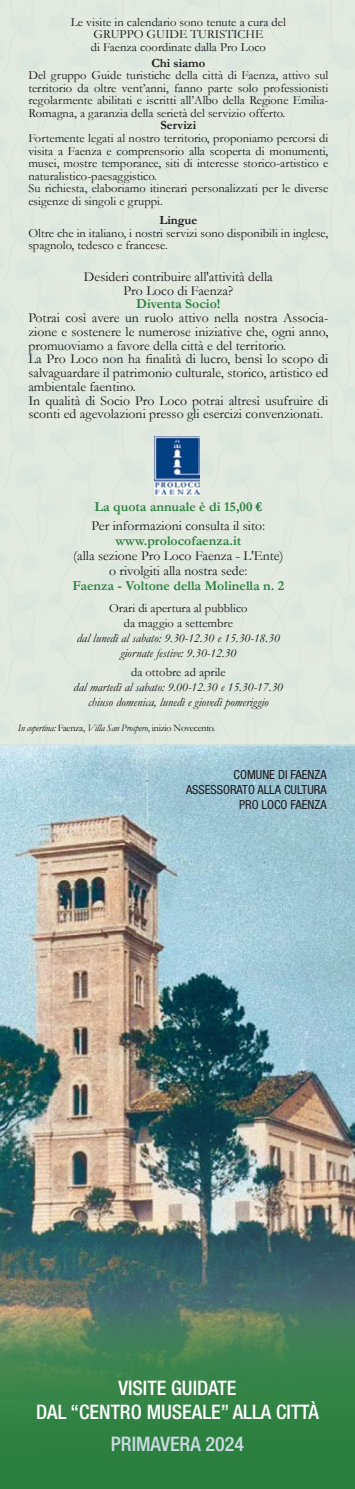
<style>
.page{position:relative;width:355px;height:1489px;background:#fff}
.page>*{position:absolute;margin:0;border:0;box-sizing:border-box;transform-origin:0 0}
.t1{font:500 condensed 20px/24px "Helvetica Neue LT Std";color:#fff;text-align:center}
.t2{font:500 condensed 20px "Helvetica Neue LT Std";color:#ccdbe3}
.t3{font:13.75px/13.8px "Garamond";color:#1a171b;text-align:center}
.t4{font:700 13.75px "Garamond";color:#2c803f}
.t5{font:12.5px/12.5px "Garamond";color:#1a171b;text-align:center}
.t6{font:italic 12.5px/15px "Garamond";color:#1a171b;text-align:center}
.t7{font:condensed 12.5px/15px "Helvetica Neue LT Std";color:#1a171b;text-align:right}
.t8{font:700 12.5px "Garamond";color:#1a171b}
.t9{font:italic 10px "Garamond";letter-spacing:-.03em;color:#1a171b}
.s1{font-style:normal}
</style>
<div class="page">
<img style="left:0;top:746px;width:354px;height:541px">
<svg style="left:0;top:1287px;width:354px;height:201px;background:#3e804f"></svg>
<div style="left:0;top:0;width:354px;height:746px;background:#e2eae0"></div>
<img style="left:155px;top:437px;width:44px;height:59px">
<p class="t5" style="left:71px;top:15px;width:216px">Le visite in calendario sono tenute a cura del<br>GRUPPO GUIDE TURISTICHE<br>di Faenza coordinate dalla Pro Loco</p>
<p class="t8" style="left:151px;top:54px;width:55px">Chi siamo</p>
<p class="t5" style="left:28px;top:69px;width:301px;text-align:justify">Del gruppo Guide turistiche della città di Faenza, attivo sul territorio da oltre vent’anni, fanno parte solo professionisti regolarmente abilitati e iscritti all’Albo della Regione Emilia-Romagna, a garanzia della serietà del servizio offerto.</p>
<p class="t8" style="left:160px;top:117px;width:37px">Servizi</p>
<p class="t5" style="left:28px;top:131px;width:301px;text-align:left">Fortemente legati al nostro territorio, proponiamo percorsi di visita a Faenza e comprensorio alla scoperta di monumenti, musei, mostre temporanee, siti di interesse storico-artistico e naturalistico-paesaggistico.<br>Su richiesta, elaboriamo itinerari personalizzati per le diverse esigenze di singoli e gruppi.</p>
<p class="t8" style="left:159px;top:212px;width:39px">Lingue</p>
<p class="t5" style="left:28px;top:226px;width:301px;text-align:left">Oltre che in italiano, i nostri servizi sono disponibili in inglese, spagnolo, tedesco e francese.</p>
<p class="t3" style="left:84px;top:269px;width:190px">Desideri contribuire all'attività della<br>Pro Loco di Faenza?</p>
<p class="t4" style="left:136px;top:295px;width:86px">Diventa Socio!</p>
<p class="t3" style="left:28px;top:310px;width:301px;text-align:left">Potrai così avere un ruolo attivo nella nostra Associa&shy;zione e sostenere le numerose iniziative che, ogni anno, promuoviamo a favore della città e del territorio.<br>La Pro Loco non ha finalità di lucro, bensì lo scopo di salvaguardare il patrimonio culturale, storico, artistico ed ambientale faentino.<br>In qualità di Socio Pro Loco potrai altresì usufruire di sconti ed agevolazioni presso gli esercizi convenzionati.</p>
<p class="t4" style="left:94px;top:497px;width:169px">La quota annuale è di 15,00 €</p>
<p class="t3" style="left:91px;top:518px;width:175px">Per informazioni consulta il sito:</p>
<p class="t4" style="left:115px;top:531px;width:127px">www.prolocofaenza.it</p>
<p class="t3" style="left:73px;top:547px;width:212px;line-height:15px">(alla sezione Pro Loco Faenza - L'Ente) o rivolgiti alla nostra sede:</p>
<p class="t4" style="left:72px;top:576px;width:213px">Faenza - Voltone della Molinella n. 2</p>
<p class="t5" style="left:109px;top:600px;width:140px;line-height:15px">Orari di apertura al pubblico da maggio a settembre</p>
<p class="t6" style="left:77px;top:630px;width:204px">dal lunedì al sabato: 9.30-12.30 e 15.30-18.30 giornate festive: 9.30-12.30</p>
<p class="t5" style="left:131px;top:665px;width:96px">da ottobre ad aprile</p>
<p class="t6" style="left:73px;top:678px;width:211px">dal martedì al sabato: 9.00-12.30 e 15.30-17.30 chiuso domenica, lunedì e giovedì pomeriggio</p>
<p class="t9" style="left:18px;top:721px;width:199px">In copertina: <span class="s1">Faenza,</span> Villa San Prospero<span class="s1">, inizio Novecento.</span></p>
<p class="t7" style="left:186px;top:767px;width:142px">COMUNE DI FAENZA<br>ASSESSORATO ALLA CULTURA<br>PRO LOCO FAENZA</p>
<h1 class="t1" style="left:36px;top:1375px;width:284px">VISITE GUIDATE<br>DAL “CENTRO MUSEALE” ALLA CITTÀ</h1>
<h1 class="t2" style="left:111px;top:1431px;width:11px">PRIMAVERA</h1>
<h1 class="t2" style="left:205px;top:1431px;width:40px">2024</h1>
</div>
